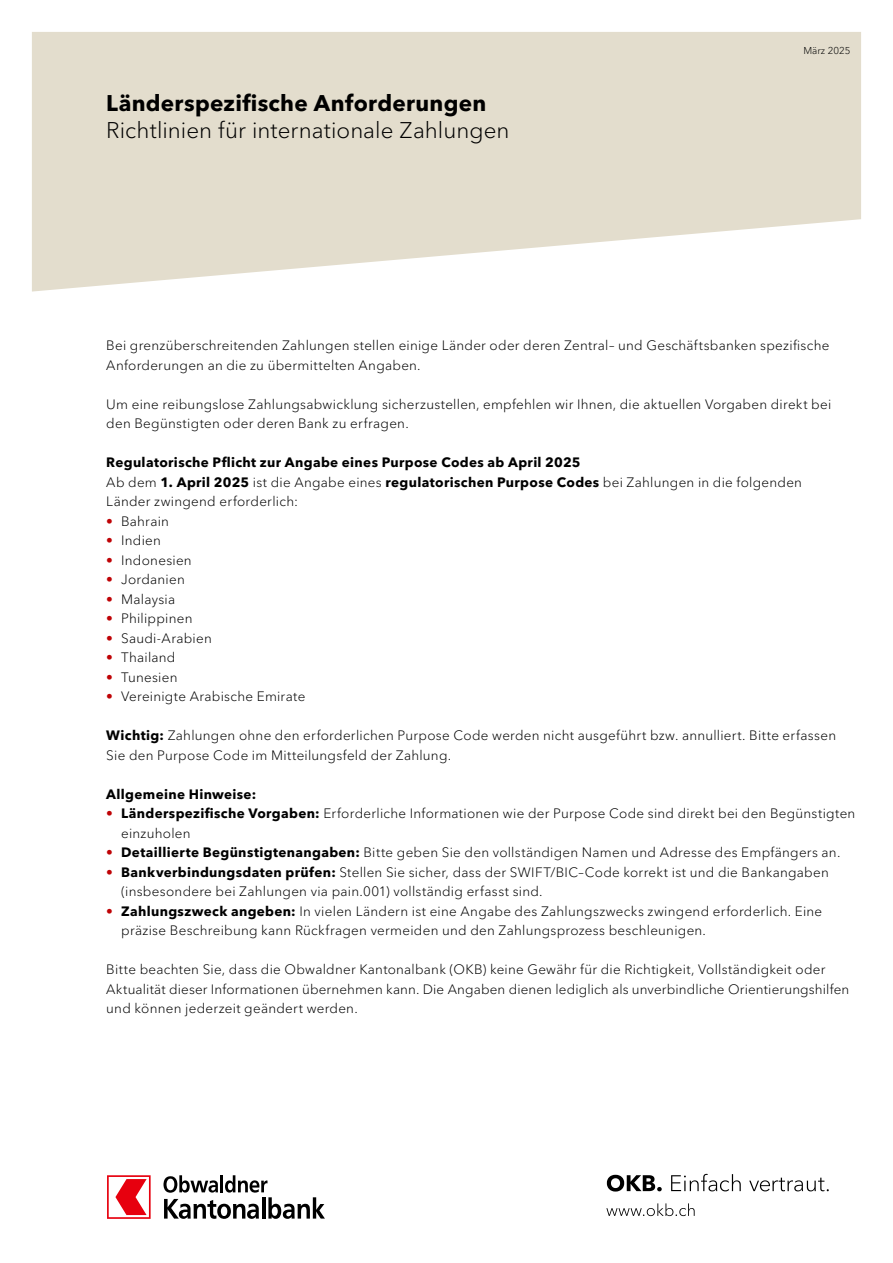
<style>
.page{position:relative;width:893px;height:1263px;background:#fff}
.page>*{position:absolute;margin:0;border:0;box-sizing:border-box;transform-origin:0 0}
.t1{font:300 22.5px "Avenir Next LT Pro";color:#000}
.t2{font:700 22.5px "Avenir Next LT Pro";letter-spacing:.01em;color:#000}
.t3{font:300 13.5px/19.5px "Avenir Next LT Pro";letter-spacing:.02em;color:#000}
.t4{font:700 13.5px/19.5px "Avenir Next LT Pro";letter-spacing:.025em;color:#000}
.t5{font:300 9.9px "Avenir Next LT Pro";color:#000}
.s1{font-weight:300}
.s2{color:#bf0306}
.s3{font-weight:700}
.s4{font-weight:700;color:#bf0306}
</style>
<div class="page">
<svg style="left:32px;top:32px;width:829px;height:260px;background:#e6e1d4"></svg>
<svg style="left:107px;top:1175px;width:44px;height:44px"></svg>
<svg style="left:163px;top:1175px;width:162px;height:44px"></svg>
<svg style="left:607px;top:1175px;width:55px;height:16px"></svg>
<svg style="left:671px;top:1174px;width:70px;height:17px"></svg>
<svg style="left:749px;top:1178px;width:80px;height:13px"></svg>
<svg style="left:606px;top:1203px;width:89px;height:13px"></svg>
<h1 class="t2" style="left:106px;top:89px;width:381px">Länderspezifische Anforderungen</h1>
<h1 class="t1" style="left:106px;top:116px;width:405px">Richtlinien für internationale Zahlungen</h1>
<p class="t5" style="left:803px;top:45px;width:49px">März 2025</p>
<p class="t3" style="left:106px;top:336px;width:725px">Bei grenzüberschreitenden Zahlungen stellen einige Länder oder deren Zentral– und Geschäftsbanken spezifische<br>Anforderungen an die zu übermittelten Angaben.</p>
<p class="t3" style="left:106px;top:394px;width:726px">Um eine reibungslose Zahlungsabwicklung sicherzustellen, empfehlen wir Ihnen, die aktuellen Vorgaben direkt bei den Begünstigten oder deren Bank zu erfragen.</p>
<p class="t4" style="left:106px;top:453px;width:697px">Regulatorische Pflicht zur Angabe eines Purpose Codes ab April 2025<br><span class="s1">Ab dem</span> 1. April 2025 <span class="s1">ist die Angabe eines</span> regulatorischen Purpose Codes <span class="s1">bei Zahlungen in die folgenden<br>Länder zwingend erforderlich:</span></p>
<p class="t3" style="left:106px;top:511px;width:64px"><span class="s2">•</span> Bahrain</p>
<p class="t3" style="left:106px;top:531px;width:56px"><span class="s2">•</span> Indien</p>
<p class="t3" style="left:106px;top:550px;width:87px"><span class="s2">•</span> Indonesien</p>
<p class="t3" style="left:106px;top:570px;width:80px"><span class="s2">•</span> Jordanien</p>
<p class="t3" style="left:106px;top:589px;width:70px"><span class="s2">•</span> Malaysia</p>
<p class="t3" style="left:106px;top:609px;width:88px"><span class="s2">•</span> Philippinen</p>
<p class="t3" style="left:106px;top:628px;width:107px"><span class="s2">•</span> Saudi-Arabien</p>
<p class="t3" style="left:106px;top:648px;width:71px"><span class="s2">•</span> Thailand</p>
<p class="t3" style="left:106px;top:667px;width:73px"><span class="s2">•</span> Tunesien</p>
<p class="t3" style="left:106px;top:687px;width:200px"><span class="s2">•</span> Vereinigte Arabische Emirate</p>
<p class="t3" style="left:106px;top:726px;width:731px"><span class="s3">Wichtig:</span> Zahlungen ohne den erforderlichen Purpose Code werden nicht ausgeführt bzw. annulliert. Bitte erfassen<br>Sie den Purpose Code im Mitteilungsfeld der Zahlung.</p>
<p class="t4" style="left:106px;top:784px;width:151px">Allgemeine Hinweise:</p>
<p class="t3" style="left:121px;top:804px;width:736px;text-indent:-15px"><span class="s4">•</span> <span class="s3">Länderspezifische Vorgaben:</span> Erforderliche Informationen wie der Purpose Code sind direkt bei den Begünstigten einzuholen</p>
<p class="t3" style="left:106px;top:843px;width:736px"><span class="s4">•</span> <span class="s3">Detaillierte Begünstigtenangaben:</span> Bitte geben Sie den vollständigen Namen und Adresse des Empfängers an.</p>
<p class="t3" style="left:121px;top:862px;width:709px;text-indent:-15px"><span class="s4">•</span> <span class="s3">Bankverbindungsdaten prüfen:</span> Stellen Sie sicher, dass der SWIFT/BIC–Code korrekt ist und die Bankangaben (insbesondere bei Zahlungen via pain.001) vollständig erfasst sind.</p>
<p class="t3" style="left:121px;top:901px;width:703px;text-indent:-15px"><span class="s4">•</span> <span class="s3">Zahlungszweck angeben:</span> In vielen Ländern ist eine Angabe des Zahlungszwecks zwingend erforderlich. Eine präzise Beschreibung kann Rückfragen vermeiden und den Zahlungsprozess beschleunigen.</p>
<p class="t3" style="left:106px;top:960px;width:744px">Bitte beachten Sie, dass die Obwaldner Kantonalbank (OKB) keine Gewähr für die Richtigkeit, Vollständigkeit oder<br>Aktualität dieser Informationen übernehmen kann. Die Angaben dienen lediglich als unverbindliche Orientierungshilfen und können jederzeit geändert werden.</p>
</div>
